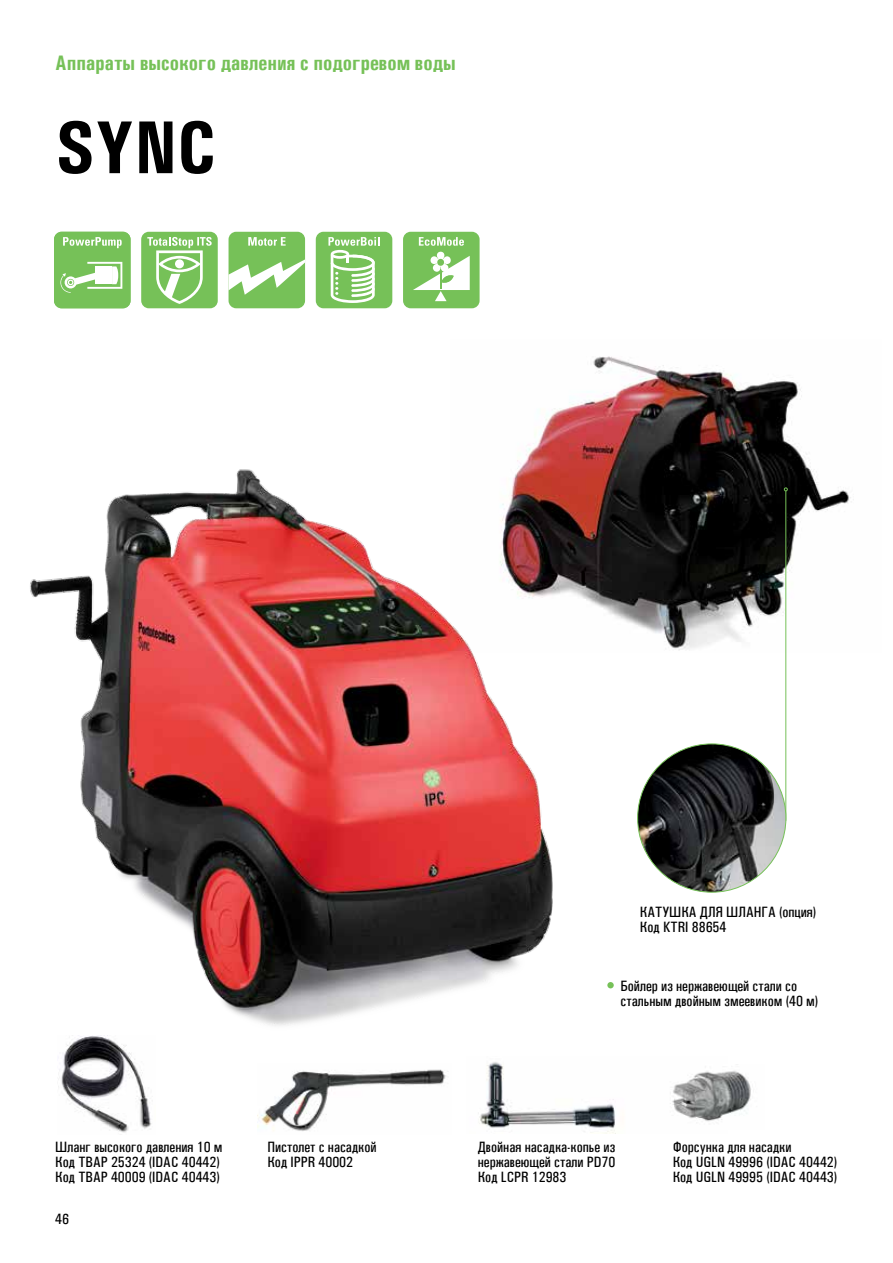
<style>
.page{position:relative;width:893px;height:1263px;background:#fff}
.page>*{position:absolute;margin:0;border:0;box-sizing:border-box;transform-origin:0 0}
.t1{font:700 75px "Univers Condensed";color:#000}
.t2{font:700 21px "Univers Condensed";color:#76c158}
.t3{font:500 15px/15px "Univers Condensed";color:#000}
</style>
<div class="page">
<img style="left:565px;top:356px;width:289px;height:297px">
<img style="left:30px;top:256px;width:535px;height:770px">
<hr style="left:785px;top:491px;width:1px;height:330px;background:#76c158">
<svg style="left:784px;top:487px;width:4px;height:4px"></svg>
<img style="left:638px;top:744px;width:148px;height:148px;border-radius:74px">
<img style="left:479px;top:1062px;width:136px;height:71px">
<img style="left:258px;top:1069px;width:190px;height:62px">
<img style="left:670px;top:1071px;width:81px;height:51px">
<img style="left:58px;top:1035px;width:94px;height:98px">
<div style="left:607px;top:982px;width:7px;height:6px;background:#76c158;border-radius:50%"></div>
<div style="left:316px;top:232px;width:76px;height:76px;background:#76c158;border-radius:8px"></div>
<svg style="left:328px;top:237px;width:51px;height:66px"></svg>
<div style="left:229px;top:232px;width:76px;height:76px;background:#76c158;border-radius:8px"></div>
<svg style="left:248px;top:237px;width:38px;height:9px"></svg>
<svg style="left:229px;top:259px;width:76px;height:36px"></svg>
<div style="left:54px;top:232px;width:77px;height:76px;background:#76c158;border-radius:8px"></div>
<svg style="left:63px;top:237px;width:59px;height:11px"></svg>
<svg style="left:60px;top:262px;width:62px;height:31px"></svg>
<div style="left:403px;top:232px;width:77px;height:76px;background:#76c158;border-radius:8px"></div>
<svg style="left:419px;top:237px;width:45px;height:9px"></svg>
<svg style="left:413px;top:252px;width:57px;height:49px"></svg>
<div style="left:141px;top:232px;width:77px;height:76px;background:#76c158;border-radius:8px"></div>
<svg style="left:147px;top:237px;width:65px;height:67px"></svg>
<p class="t2" style="left:55px;top:50px;width:402px">Аппараты высокого давления с подогревом воды</p>
<p class="t1" style="left:55px;top:102px;width:162px">SYNC</p>
<p class="t3" style="left:640px;top:905px;width:178px">КАТУШКА ДЛЯ ШЛАНГА (опция)<br>Код KTRI 88654</p>
<p class="t3" style="left:620px;top:978px;width:199px">Бойлер из нержавеющей стали со стальным двойным змеевиком (40 м)</p>
<p class="t3" style="left:55px;top:1139px;width:169px">Шланг высокого давления 10 м<br>Код TBAP 25324 (IDAC 40442)<br>Код TBAP 40009 (IDAC 40443)</p>
<p class="t3" style="left:478px;top:1139px;width:139px;text-align:justify">Двойная насадка-копье из нержавеющей стали PD70<br>Код LCPR 12983</p>
<p class="t3" style="left:267px;top:1139px;width:111px">Пистолет с насадкой<br>Код IPPR 40002</p>
<p class="t3" style="left:673px;top:1139px;width:166px">Форсунка для насадки<br>Код UGLN 49996 (IDAC 40442)<br>Код UGLN 49995 (IDAC 40443)</p>
<p class="t3" style="left:55px;top:1212px;width:15px">46</p>
</div>
